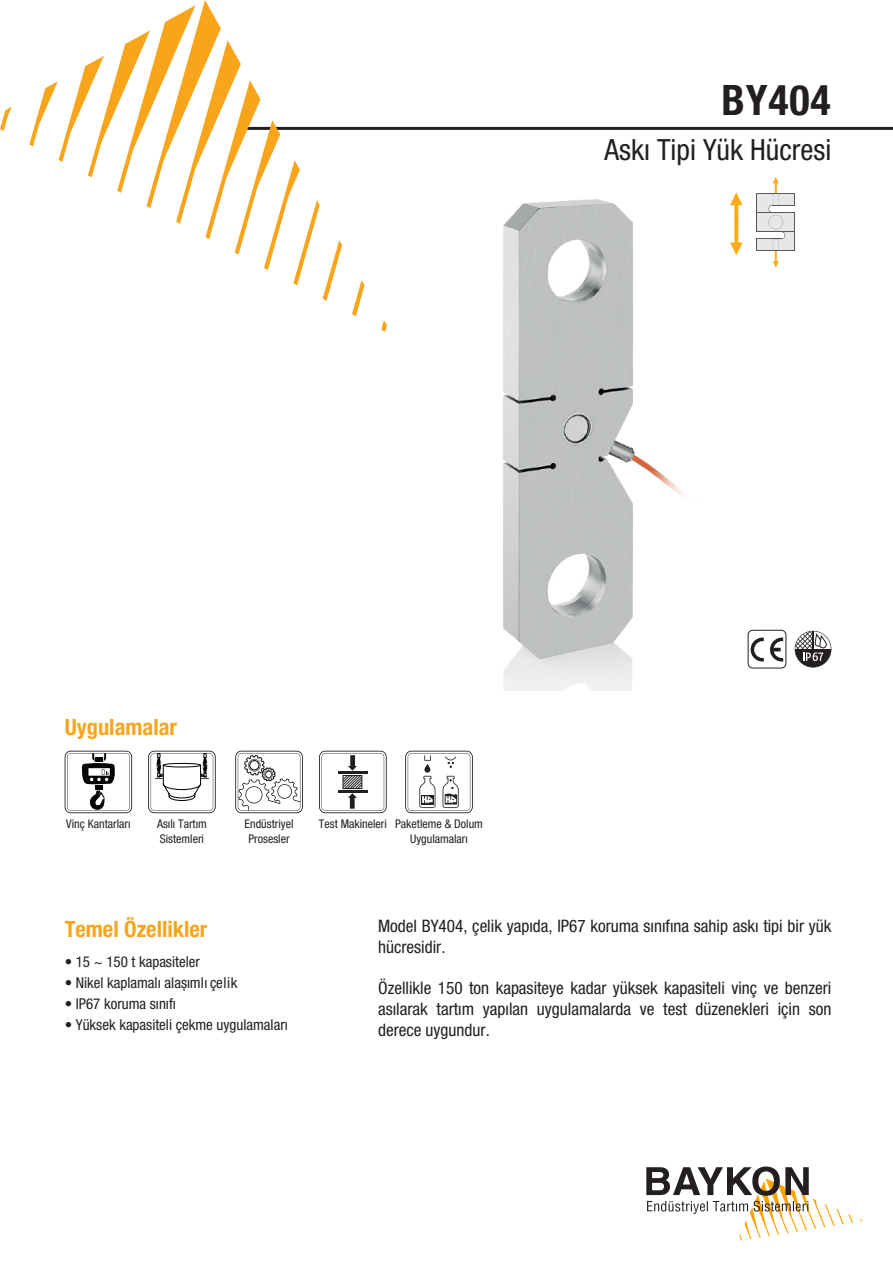
<style>
.page{position:relative;width:893px;height:1263px;background:#fff}
.page>*{position:absolute;margin:0;border:0;box-sizing:border-box;transform-origin:0 0}
.t1{font:700 condensed 42px "Helvetica Neue LT Pro";letter-spacing:.02em;color:#231f20}
.t2{font:condensed 29.25px "Helvetica Neue LT Pro";color:#231f20}
.t3{font:700 condensed 22.5px "Helvetica Neue LT Pro";color:#f9a51b}
.t4{font:condensed 17.25px/20.7px "Helvetica Neue LT Pro";color:#231f20}
.t5{font:condensed 15px "Helvetica Neue LT Pro";color:#231f20}
.t6{font:condensed 12px/14.4px "Helvetica Neue LT Pro";color:#231f20;text-align:center}
</style>
<div class="page">
<hr style="left:241px;top:127px;width:652px;height:3px;background:#231f20">
<svg style="left:352px;top:280px;width:12px;height:36px"></svg>
<svg style="left:381px;top:320px;width:6px;height:12px"></svg>
<svg style="left:0;top:107px;width:12px;height:24px"></svg>
<svg style="left:29px;top:0;width:313px;height:301px"></svg>
<svg style="left:795px;top:631px;width:36px;height:36px"></svg>
<svg style="left:751px;top:638px;width:13px;height:23px"></svg>
<svg style="left:770px;top:638px;width:13px;height:23px"></svg>
<div style="left:748px;top:630px;width:38px;height:38px;border:1px solid #231f20;border-radius:5px"></div>
<img style="left:503px;top:199px;width:181px;height:492px">
<svg style="left:646px;top:1166px;width:207px;height:74px"></svg>
<svg style="left:730px;top:192px;width:13px;height:63px"></svg>
<svg style="left:757px;top:177px;width:38px;height:91px"></svg>
<svg style="left:65px;top:751px;width:67px;height:62px"></svg>
<svg style="left:148px;top:751px;width:68px;height:62px"></svg>
<svg style="left:235px;top:751px;width:68px;height:62px"></svg>
<svg style="left:405px;top:751px;width:68px;height:62px"></svg>
<svg style="left:319px;top:751px;width:68px;height:62px"></svg>
<h1 class="t1" style="left:721px;top:74px;width:111px">BY404</h1>
<h2 class="t2" style="left:605px;top:133px;width:228px">Askı Tipi Yük Hücresi</h2>
<h3 class="t3" style="left:65px;top:714px;width:114px">Uygulamalar</h3>
<p class="t6" style="left:66px;top:816px;width:66px">Vinç Kantarları</p>
<p class="t6" style="left:157px;top:816px;width:51px;text-align:left">Asılı Tartım<br>Sistemleri</p>
<p class="t6" style="left:245px;top:816px;width:50px">Endüstriyel<br>Prosesler</p>
<p class="t6" style="left:395px;top:816px;width:89px">Paketleme &amp; Dolum<br>Uygulamaları</p>
<p class="t6" style="left:319px;top:816px;width:69px">Test Makineleri</p>
<h3 class="t3" style="left:65px;top:915px;width:144px">Temel Özellikler</h3>
<p class="t5" style="left:65px;top:953px;width:137px">• 15 ~ 150 t kapasiteler</p>
<p class="t5" style="left:65px;top:974px;width:174px">• Nikel kaplamalı alașımlı çelik</p>
<p class="t5" style="left:65px;top:995px;width:113px">• IP67 koruma sınıfı</p>
<p class="t5" style="left:65px;top:1016px;width:225px">• Yüksek kapasiteli çekme uygulamaları</p>
<p class="t4" style="left:378px;top:915px;width:455px">Model BY404, çelik yapıda, IP67 koruma sınıfına sahip askı tipi bir yük hücresidir.</p>
<p class="t4" style="left:378px;top:978px;width:455px;text-align:justify">Özellikle 150 ton kapasiteye kadar yüksek kapasiteli vinç ve benzeri asılarak tartım yapılan uygulamalarda ve test düzenekleri için son derece uygundur.</p>
</div>
